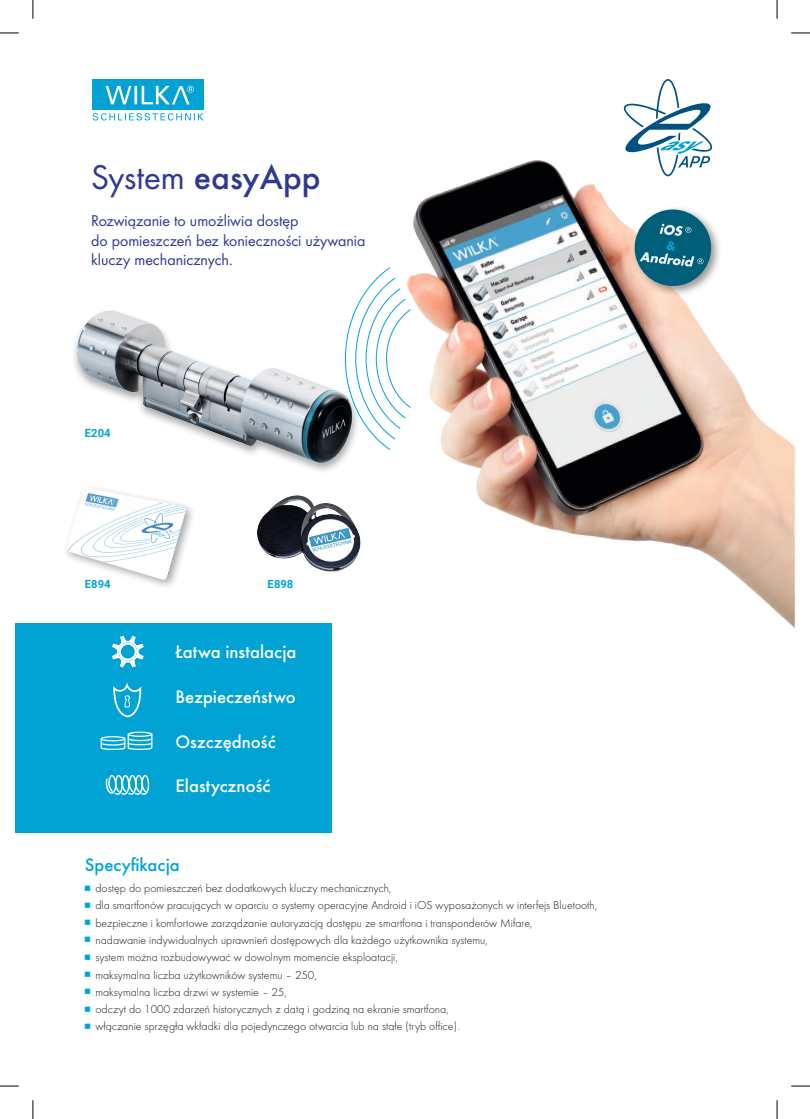
<style>
.page{position:relative;width:810px;height:1119px;background:#fff}
.page>*{position:absolute;margin:0;border:0;box-sizing:border-box;transform-origin:0 0}
.t1{font:500 35.62px "Futura";color:#2d3993}
.t2{font:500 18.75px "Futura";color:#fff}
.t3{font:500 18.75px "Futura";color:#00a3d4}
.lead2{font:16.25px/19.5px "Futura Boo";color:#2d3993}
.t4{font:300 11.88px "Futura";color:#151616}
.nazwa-prog{font:700 11.25px "Roboto";color:#00a3d4}
.txt{font:700 11.25px "Roboto";color:#00a3d4}
.s1{font-family:"Futura Boo";font-weight:400}
</style>
<div class="page">
<img style="left:411px;top:107px;width:384px;height:521px">
<div style="left:92px;top:79px;width:112px;height:30px;background:#00a3d4"></div>
<svg style="left:93px;top:113px;width:111px;height:7px"></svg>
<svg style="left:106px;top:86px;width:88px;height:18px"></svg>
<img style="left:74px;top:310px;width:276px;height:161px">
<div style="left:631px;top:205px;width:91px;height:92px;background:#151616;opacity:.44"></div>
<div style="left:635px;top:209px;width:76px;height:77px;background:#005f78;border-radius:50%"></div>
<img style="left:639px;top:252px;width:55px;height:14px">
<svg style="left:697px;top:258px;width:7px;height:6px"></svg>
<svg style="left:660px;top:224px;width:32px;height:27px"></svg>
<svg style="left:624px;top:79px;width:88px;height:97px"></svg>
<svg style="left:345px;top:267px;width:66px;height:183px"></svg>
<div style="left:15px;top:623px;width:317px;height:209px;background:#00a3d4"></div>
<div style="left:62px;top:484px;width:134px;height:106px;background:#151616;opacity:.37"></div>
<img style="left:65px;top:487px;width:120px;height:92px">
<img style="left:257px;top:495px;width:104px;height:77px">
<svg style="left:112px;top:636px;width:32px;height:32px"></svg>
<div style="left:119px;top:642px;width:18px;height:18px;border:2px solid #fff;border-radius:50%"></div>
<svg style="left:113px;top:682px;width:29px;height:36px"></svg>
<svg style="left:100px;top:731px;width:53px;height:19px"></svg>
<svg style="left:105px;top:774px;width:45px;height:21px"></svg>
<svg style="left:0;top:32px;width:19px;height:2px"></svg>
<svg style="left:791px;top:32px;width:19px;height:2px"></svg>
<svg style="left:0;top:1085px;width:19px;height:1px"></svg>
<svg style="left:791px;top:1085px;width:19px;height:1px"></svg>
<svg style="left:32px;top:0;width:2px;height:19px"></svg>
<svg style="left:32px;top:1100px;width:2px;height:18px"></svg>
<svg style="left:776px;top:0;width:2px;height:19px"></svg>
<svg style="left:776px;top:1100px;width:2px;height:18px"></svg>
<p class="t1" style="left:91px;top:151px;width:231px"><span class="s1">System</span> easyApp</p>
<p class="lead2" style="left:91px;top:211px;width:276px">Rozwiązanie to umożliwia dostęp<br>do pomieszczeń bez konieczności używania kluczy mechanicznych.</p>
<p class="nazwa-prog" style="left:85px;top:425px;width:27px">E204</p>
<p class="nazwa-prog" style="left:85px;top:576px;width:27px">E894</p>
<p class="txt" style="left:268px;top:576px;width:27px">E898</p>
<p class="t2" style="left:175px;top:637px;width:122px">Łatwa instalacja</p>
<p class="t2" style="left:175px;top:682px;width:122px">Bezpieczeństwo</p>
<p class="t2" style="left:175px;top:727px;width:102px">Oszczędność</p>
<p class="t2" style="left:175px;top:771px;width:96px">Elastyczność</p>
<p class="t3" style="left:85px;top:850px;width:96px">Specyfikacja</p>
<p class="t4" style="left:96px;top:881px;width:297px">dostęp do pomieszczeń bez dodatkowych kluczy mechanicznych,</p>
<p class="t4" style="left:96px;top:898px;width:503px">dla smartfonów pracujących w oparciu o systemy operacyjne Android i iOS wyposażonych w interfejs Bluetooth,</p>
<p class="t4" style="left:96px;top:915px;width:438px">bezpieczne i komfortowe zarządzanie autoryzacją dostępu ze smartfona i transponderów Mifare,</p>
<p class="t4" style="left:96px;top:933px;width:394px">nadawanie indywidualnych uprawnień dostępowych dla każdego użytkownika systemu,</p>
<p class="t4" style="left:96px;top:950px;width:304px">system można rozbudowywać w dowolnym momencie eksploatacji,</p>
<p class="t4" style="left:96px;top:967px;width:223px">maksymalna liczba użytkowników systemu – 250,</p>
<p class="t4" style="left:96px;top:985px;width:193px">maksymalna liczba drzwi w systemie – 25,</p>
<p class="t4" style="left:96px;top:1002px;width:355px">odczyt do 1000 zdarzeń historycznych z datą i godziną na ekranie smartfona,</p>
<p class="t4" style="left:96px;top:1019px;width:366px">włączanie sprzęgła wkładki dla pojedynczego otwarcia lub na stałe (tryb office).</p>
</div>
